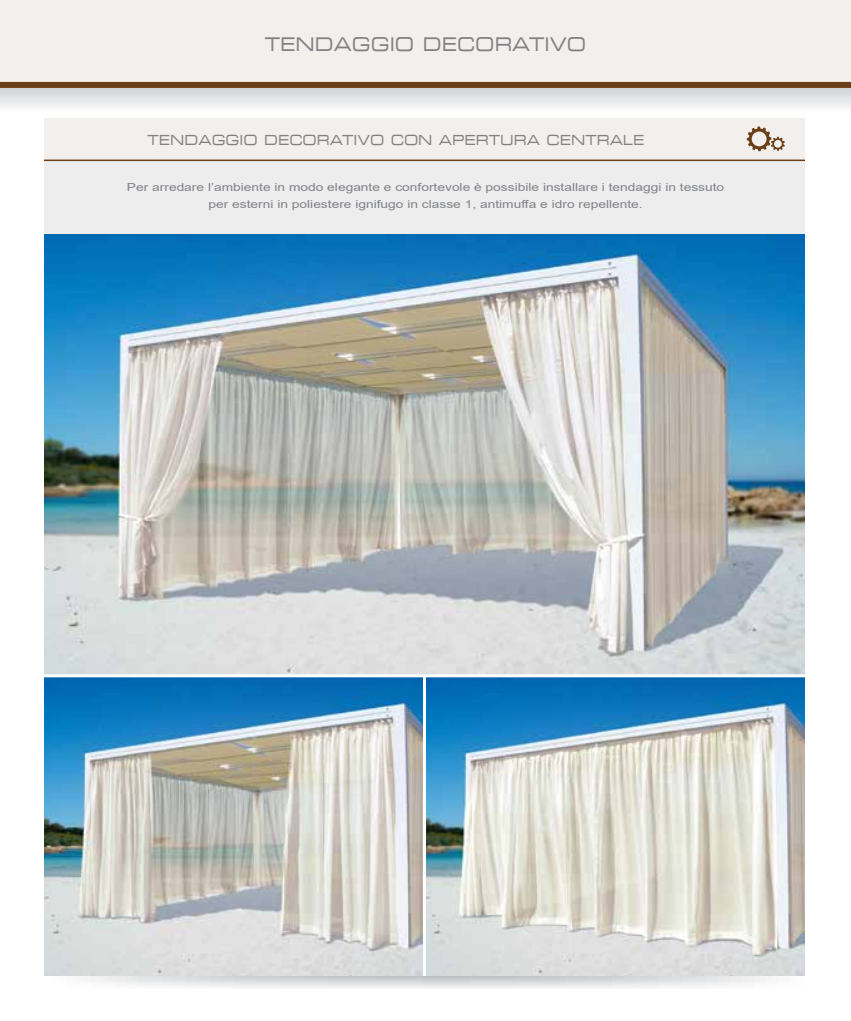
<style>
.page{position:relative;width:851px;height:1021px;background:#fff}
.page>*{position:absolute;margin:0;border:0;box-sizing:border-box;transform-origin:0 0}
.t1{font:19px "Eurostile Extended";color:#808285;scale:.94 1}
.t2{font:14px "Eurostile Extended";color:#808285;scale:.94 1}
.t3{font:11px/16.5px "Arial";color:#808285;text-align:center;scale:1.25 1}
</style>
<div class="page">
<div style="left:44px;top:160px;width:760px;height:815px;background:#ededee"></div>
<svg style="left:44px;top:975px;width:757px;height:13px"></svg>
<svg style="left:0;top:88px;width:850px;height:19px"></svg>
<div style="left:0;top:0;width:850px;height:85px;background:#f3efec"></div>
<div style="left:0;top:82px;width:850px;height:6px;background:#6a3f18"></div>
<div style="left:44px;top:118px;width:760px;height:42px;background:#f3efec"></div>
<svg style="left:746px;top:126px;width:38px;height:25px"></svg>
<hr style="left:44px;top:159px;width:760px;height:2px;background:#6a3f18">
<img style="left:44px;top:234px;width:760px;height:741px">
<hr style="left:423px;top:675px;width:3px;height:300px;background:#fff">
<hr style="left:44px;top:674px;width:760px;height:3px;background:#fff">
<h1 class="t1" style="left:265px;top:31px;width:343px">TENDAGGIO DECORATIVO</h1>
<p class="t2" style="left:147px;top:131px;width:530px">TENDAGGIO DECORATIVO CON APERTURA CENTRALE</p>
<p class="t3" style="left:127px;top:179px;width:479px">Per arredare l’ambiente in modo elegante e confortevole è possibile installare i tendaggi in tessuto per esterni in poliestere ignifugo in classe 1, antimuffa e idro repellente.</p>
</div>
